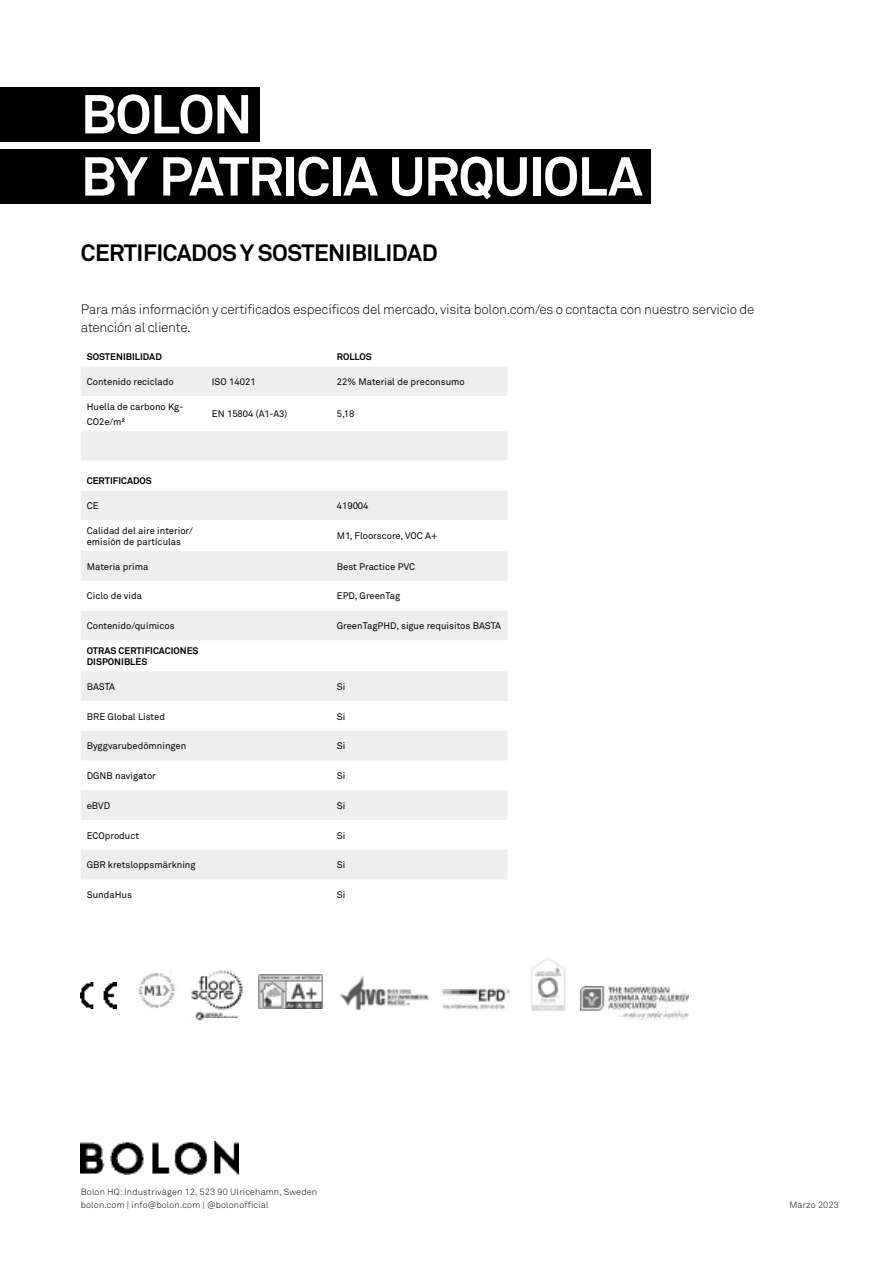
<style>
.page{position:relative;width:893px;height:1263px;background:#fff}
.page>*{position:absolute;margin:0;border:0;box-sizing:border-box;transform-origin:0 0}
.t1{font:700 54px/62.1px "Akkurat";letter-spacing:-.03em;color:#fff}
.t2{font:700 23.4px "Akkurat";letter-spacing:-.02em;color:#000}
.t3{font:300 13.5px/18px "Akkurat";letter-spacing:-.02em;color:#000}
.t4{font:9.45px/15px "Akkurat";color:#000}
.t5{font:700 9.45px/11.4px "Akkurat";color:#000}
.t6{font:300 9px/13.8px "Akkurat";letter-spacing:.02em;color:#000}
</style>
<div class="page">
<div style="left:0;top:149px;width:651px;height:55px;background:#000"></div>
<div style="left:0;top:87px;width:259px;height:55px;background:#000"></div>
<svg style="left:81px;top:367px;width:426px;height:512px;fill:#eee"></svg>
<svg style="left:81px;top:396px;width:426px;height:94px"></svg>
<img style="left:81px;top:1142px;width:158px;height:33px">
<img style="left:191px;top:970px;width:52px;height:50px">
<img style="left:138px;top:971px;width:38px;height:37px">
<img style="left:81px;top:982px;width:35px;height:27px">
<img style="left:340px;top:975px;width:90px;height:35px">
<img style="left:441px;top:988px;width:70px;height:21px">
<img style="left:258px;top:974px;width:65px;height:34px">
<img style="left:531px;top:958px;width:35px;height:52px">
<img style="left:580px;top:987px;width:108px;height:32px">
<h1 class="t1" style="left:81px;top:82px;width:563px">BOLON<br>BY PATRICIA URQUIOLA</h1>
<h2 class="t2" style="left:81px;top:238px;width:358px">CERTIFICADOS Y SOSTENIBILIDAD</h2>
<h3 class="t3" style="left:81px;top:300px;width:675px">Para más información y certificados específicos del mercado, visita bolon.com/es o contacta con nuestro servicio de atención al cliente.</h3>
<p class="t5" style="left:87px;top:351px;width:77px">SOSTENIBILIDAD</p>
<p class="t5" style="left:337px;top:351px;width:36px">ROLLOS</p>
<p class="t4" style="left:87px;top:374px;width:89px">Contenido reciclado</p>
<p class="t4" style="left:212px;top:374px;width:45px">ISO 14021</p>
<p class="t4" style="left:337px;top:374px;width:130px">22% Material de preconsumo</p>
<p class="t4" style="left:87px;top:399px;width:98px">Huella de carbono Kg-<br>CO2e/m²</p>
<p class="t4" style="left:212px;top:406px;width:77px">EN 15804 (A1-A3)</p>
<p class="t4" style="left:337px;top:406px;width:19px">5,18</p>
<p class="t5" style="left:87px;top:475px;width:67px">CERTIFICADOS</p>
<p class="t4" style="left:87px;top:498px;width:13px">CE</p>
<p class="t4" style="left:337px;top:498px;width:33px">419004</p>
<p class="t4" style="left:87px;top:524px;width:108px;line-height:11.4px">Calidad del aire interior/ emisión de partículas</p>
<p class="t4" style="left:337px;top:528px;width:102px">M1, Floorscore, VOC A+</p>
<p class="t4" style="left:87px;top:559px;width:63px">Materia prima</p>
<p class="t4" style="left:337px;top:559px;width:80px">Best Practice PVC</p>
<p class="t4" style="left:87px;top:588px;width:57px">Ciclo de vida</p>
<p class="t4" style="left:337px;top:588px;width:65px">EPD, GreenTag</p>
<p class="t4" style="left:87px;top:618px;width:89px">Contenido/químicos</p>
<p class="t4" style="left:337px;top:618px;width:166px">GreenTagPHD, sigue requisitos BASTA</p>
<p class="t5" style="left:87px;top:645px;width:113px">OTRAS CERTIFICACIONES<br>DISPONIBLES</p>
<p class="t4" style="left:87px;top:679px;width:30px">BASTA</p>
<p class="t4" style="left:337px;top:679px;width:10px">Si</p>
<p class="t4" style="left:87px;top:709px;width:80px">BRE Global Listed</p>
<p class="t4" style="left:337px;top:709px;width:10px">Si</p>
<p class="t4" style="left:87px;top:738px;width:101px">Byggvarubedömningen</p>
<p class="t4" style="left:337px;top:738px;width:10px">Si</p>
<p class="t4" style="left:87px;top:768px;width:71px">DGNB navigator</p>
<p class="t4" style="left:337px;top:768px;width:10px">Si</p>
<p class="t4" style="left:87px;top:798px;width:25px">eBVD</p>
<p class="t4" style="left:337px;top:798px;width:10px">Si</p>
<p class="t4" style="left:87px;top:828px;width:54px">ECOproduct</p>
<p class="t4" style="left:337px;top:828px;width:10px">Si</p>
<p class="t4" style="left:87px;top:857px;width:110px">GBR kretsloppsmärkning</p>
<p class="t4" style="left:337px;top:857px;width:10px">Si</p>
<p class="t4" style="left:87px;top:887px;width:47px">SundaHus</p>
<p class="t4" style="left:337px;top:887px;width:10px">Si</p>
<p class="t6" style="left:81px;top:1184px;width:238px">Bolon HQ: Industrivägen 12, 523 90 Ulricehamn, Sweden bolon.com | info@bolon.com | @bolonofficial</p>
<p class="t6" style="left:789px;top:1198px;width:51px">Marzo 2023</p>
</div>
